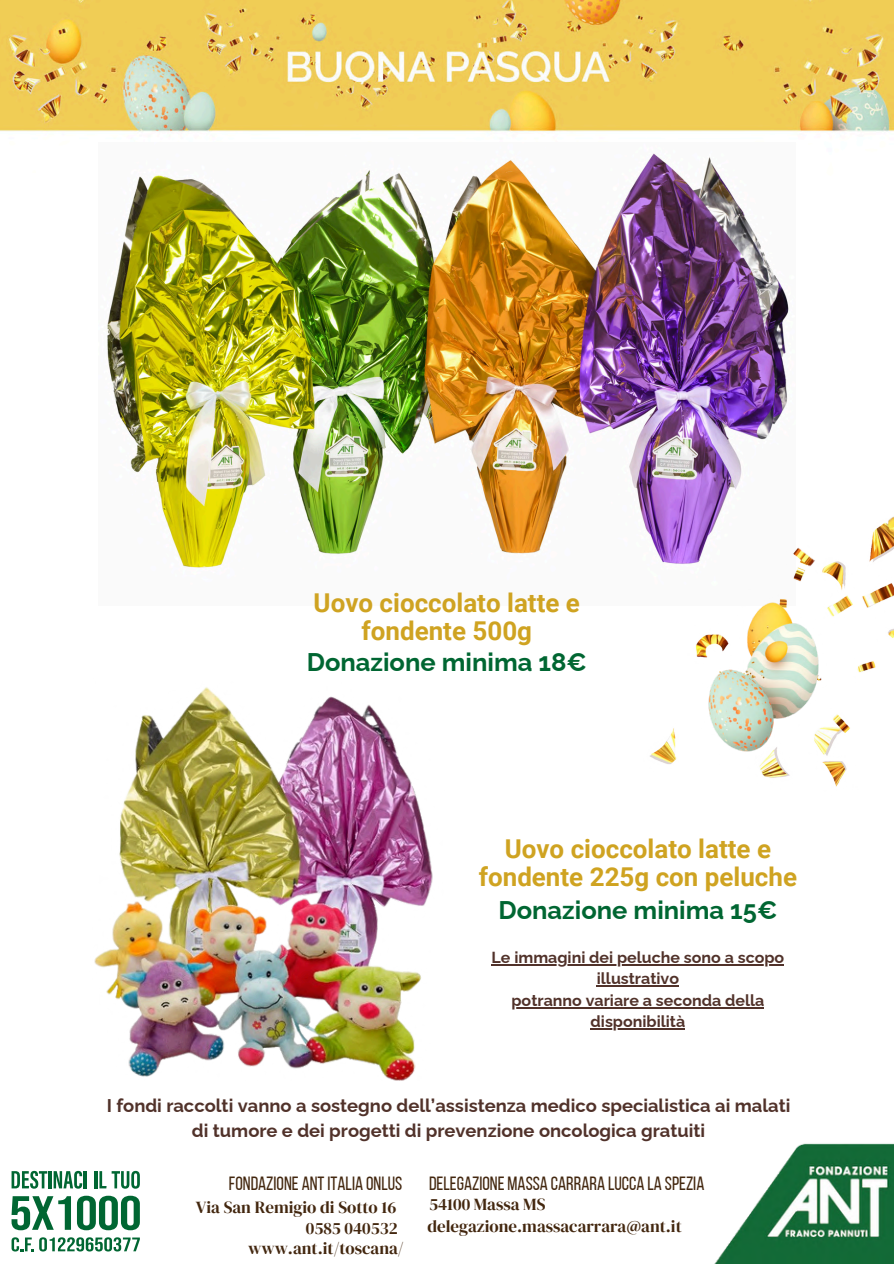
<style>
.page{position:relative;width:894px;height:1264px;background:#fff}
.page>*{position:absolute;margin:0;border:0;box-sizing:border-box;transform-origin:0 0}
.t1{font:700 25.95px/28.2px "Roboto";color:#cfa321;text-align:center}
.t2{font:700 25.5px "Raleway";color:#006632}
.t3{font:19.05px "Bebas Neue";color:#43270f}
.t4{font:700 18.3px/24.8px "Raleway";color:#51322a;text-align:center}
.t5{font:16.95px "DM Serif Display";color:#43270f}
.t6{font:700 16.05px/21.3px "Raleway";color:#51322a;text-align:center}
</style>
<div class="page">
<img style="left:0;top:0;width:893px;height:1252px">
<img style="left:98px;top:143px;width:697px;height:462px">
<img style="left:89px;top:677px;width:355px;height:402px">
<img style="left:695px;top:1141px;width:198px;height:122px">
<svg style="left:12px;top:1170px;width:35px;height:18px"></svg>
<hr style="left:48px;top:1171px;width:3px;height:17px;background:#006632">
<svg style="left:54px;top:1170px;width:32px;height:18px"></svg>
<svg style="left:12px;top:1196px;width:59px;height:34px"></svg>
<svg style="left:77px;top:1195px;width:63px;height:35px"></svg>
<hr style="left:94px;top:1171px;width:3px;height:17px;background:#006632">
<svg style="left:99px;top:1171px;width:7px;height:17px"></svg>
<svg style="left:112px;top:1170px;width:28px;height:18px"></svg>
<svg style="left:12px;top:1237px;width:128px;height:14px"></svg>
<img style="left:643px;top:463px;width:250px;height:370px">
<img style="left:689px;top:590px;width:151px;height:174px">
<hr style="left:491px;top:964px;width:293px;height:1px;background:#51322a">
<hr style="left:596px;top:985px;width:83px;height:1px;background:#51322a">
<hr style="left:511px;top:1006px;width:253px;height:2px;background:#51322a">
<hr style="left:590px;top:1028px;width:95px;height:1px;background:#51322a">
<p class="t1" style="left:313px;top:589px;width:268px">Uovo cioccolato latte e fondente 500g</p>
<h1 class="t2" style="left:306px;top:646px;width:281px">Donazione minima 18€</h1>
<h1 class="t1" style="left:478px;top:835px;width:319px">Uovo cioccolato latte e fondente 225g con peluche</h1>
<h4 class="t2" style="left:498px;top:895px;width:280px">Donazione minima 15€</h4>
<h2 class="t6" style="left:491px;top:946px;width:294px">Le immagini dei peluche sono a scopo illustrativo</h2>
<p class="t6" style="left:511px;top:989px;width:254px">potranno variare a seconda della</p>
<h3 class="t6" style="left:590px;top:1010px;width:96px">disponibilità</h3>
<p class="t4" style="left:107px;top:1093px;width:685px">I fondi raccolti vanno a sostegno dell’assistenza medico specialistica ai malati di tumore e dei progetti di prevenzione oncologica gratuiti</p>
<p class="t3" style="left:229px;top:1175px;width:175px">FONDAZIONE ANT ITALIA ONLUS</p>
<p class="t3" style="left:429px;top:1175px;width:277px">DELEGAZIONE MASSA CARRARA LUCCA LA SPEZIA</p>
<p class="t5" style="left:196px;top:1195px;width:202px">Via San Remigio di Sotto 16</p>
<p class="t5" style="left:306px;top:1216px;width:93px">0585 040532</p>
<p class="t5" style="left:248px;top:1236px;width:157px">www.ant.it/toscana/</p>
<h1 class="t5" style="left:429px;top:1192px;width:118px">54100 Massa MS</h1>
<h1 class="t5" style="left:427px;top:1214px;width:256px">delegazione.massacarrara@ant.it</h1>
</div>
